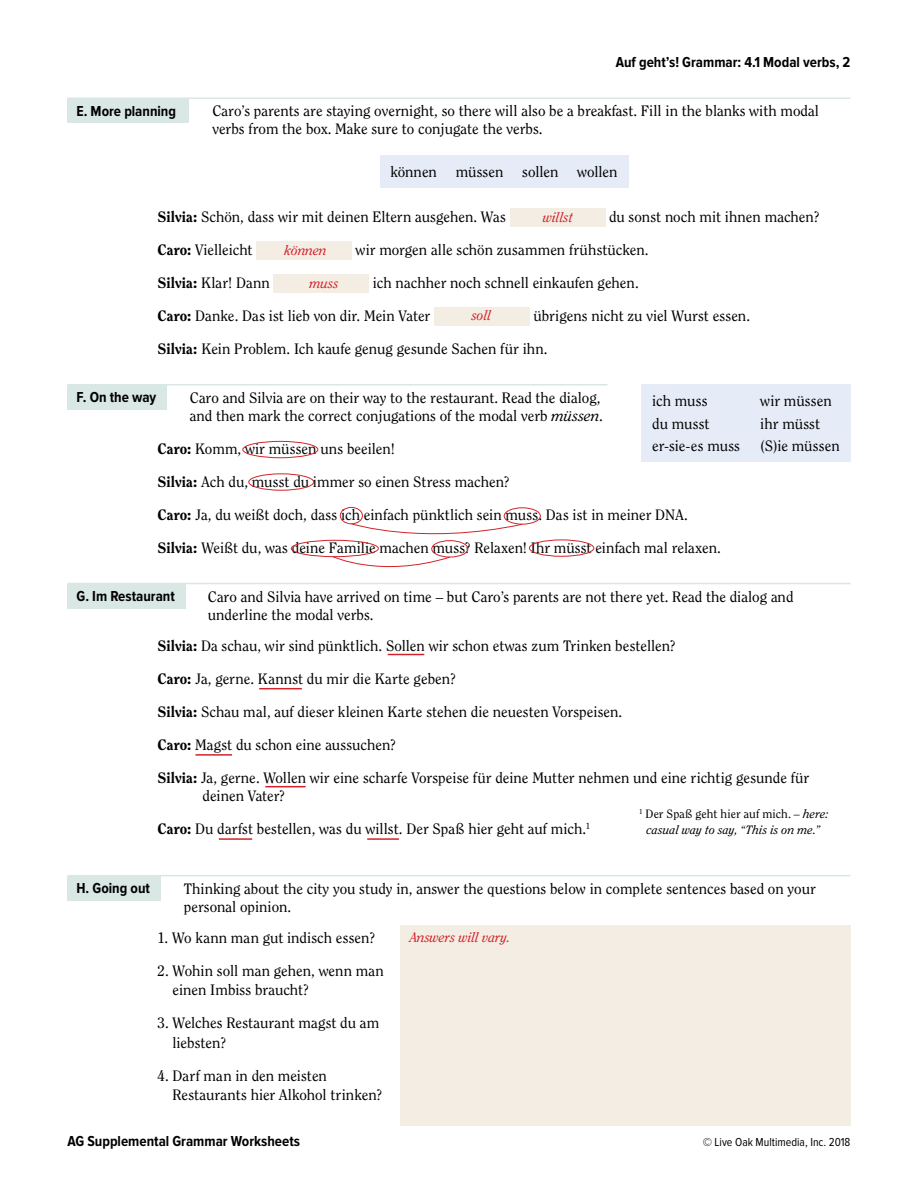
<style>
.page{position:relative;width:918px;height:1188px;background:#fff}
.page>*{position:absolute;margin:0;border:0;box-sizing:border-box;transform-origin:0 0}
.t1{font:15px/18px "Clearface Std";color:#000}
.t2{font:700 15px "Proxima Nova Cond";color:#000}
.t3{font:italic 13.5px "Clearface Std";color:#d2232a}
.t4{font:italic 12px/15.6px "Clearface Std";letter-spacing:.005em;color:#000;text-align:center}
.t5{font:12px "Proxima Nova Cond";color:#000}
.s1{font-weight:800}
.s2{font-style:italic}
.s3{font-style:normal}
</style>
<div class="page">
<div style="left:68px;top:98px;width:121px;height:25px;background:#d9e8e4"></div>
<hr style="left:68px;top:98px;width:782px;height:1px;background:#d9e8e4">
<div style="left:510px;top:208px;width:95px;height:19px;background:#f4ede3"></div>
<div style="left:256px;top:241px;width:96px;height:19px;background:#f4ede3"></div>
<div style="left:274px;top:274px;width:95px;height:19px;background:#f4ede3"></div>
<div style="left:434px;top:307px;width:96px;height:19px;background:#f4ede3"></div>
<div style="left:380px;top:155px;width:248px;height:33px;background:#e5ecf7"></div>
<div style="left:68px;top:385px;width:99px;height:25px;background:#d9e8e4"></div>
<hr style="left:68px;top:384px;width:540px;height:2px;background:#d9e8e4">
<div style="left:68px;top:584px;width:118px;height:24px;background:#d9e8e4"></div>
<hr style="left:68px;top:583px;width:782px;height:1px;background:#d9e8e4">
<div style="left:68px;top:876px;width:93px;height:25px;background:#d9e8e4"></div>
<hr style="left:68px;top:875px;width:782px;height:1px;background:#d9e8e4">
<div style="left:401px;top:925px;width:450px;height:200px;background:#f4ede3"></div>
<div style="left:641px;top:384px;width:209px;height:78px;background:#e5ecf7"></div>
<div style="left:243px;top:441px;width:75px;height:17px;border:1px solid #d2232a;border-radius:50%"></div>
<div style="left:249px;top:474px;width:65px;height:16px;border:1px solid #d2232a;border-radius:50%"></div>
<div style="left:340px;top:507px;width:23px;height:17px;border:1px solid #d2232a;border-radius:50%"></div>
<div style="left:504px;top:508px;width:37px;height:16px;border:1px solid #d2232a;border-radius:50%"></div>
<div style="left:291px;top:540px;width:88px;height:17px;border:1px solid #d2232a;border-radius:50%"></div>
<div style="left:432px;top:540px;width:36px;height:17px;border:1px solid #d2232a;border-radius:50%"></div>
<div style="left:529px;top:540px;width:65px;height:16px;border:1px solid #d2232a;border-radius:50%"></div>
<svg style="left:351px;top:523px;width:172px;height:23px"></svg>
<svg style="left:332px;top:556px;width:118px;height:12px"></svg>
<hr style="left:388px;top:654px;width:36px;height:1px;background:#d2232a">
<hr style="left:259px;top:688px;width:43px;height:1px;background:#d2232a">
<hr style="left:195px;top:754px;width:37px;height:2px;background:#d2232a">
<hr style="left:265px;top:786px;width:41px;height:1px;background:#d2232a">
<hr style="left:219px;top:838px;width:33px;height:2px;background:#d2232a">
<hr style="left:367px;top:838px;width:32px;height:2px;background:#d2232a">
<p class="t2" style="left:616px;top:55px;width:236px">Auf geht’s! Grammar: 4.1 Modal verbs, 2</p>
<p class="t2" style="left:76px;top:104px;width:101px">E. More planning</p>
<p class="t1" style="left:212px;top:102px;width:608px">Caro’s parents are staying overnight, so there will also be a breakfast. Fill in the blanks with modal verbs from the box. Make sure to conjugate the verbs.</p>
<p class="t1" style="left:390px;top:163px;width:48px">können</p>
<p class="t1" style="left:456px;top:163px;width:104px">müssen sollen</p>
<p class="t1" style="left:577px;top:163px;width:42px">wollen</p>
<p class="t1" style="left:158px;top:208px;width:350px"><span class="s1">Silvia:</span> Schön, dass wir mit deinen Eltern ausgehen. Was</p>
<p class="t1" style="left:609px;top:208px;width:212px">du sonst noch mit ihnen machen?</p>
<p class="t1" style="left:157px;top:241px;width:97px"><span class="s1">Caro:</span> Vielleicht</p>
<p class="t1" style="left:356px;top:241px;width:295px">wir morgen alle schön zusammen frühstücken.</p>
<p class="t1" style="left:157px;top:274px;width:114px"><span class="s1">Silvia:</span> Klar! Dann</p>
<p class="t1" style="left:373px;top:274px;width:267px">ich nachher noch schnell einkaufen gehen.</p>
<p class="t1" style="left:157px;top:307px;width:274px"><span class="s1">Caro:</span> Danke. Das ist lieb von dir. Mein Vater</p>
<p class="t1" style="left:533px;top:307px;width:218px">übrigens nicht zu viel Wurst essen.</p>
<p class="t1" style="left:158px;top:340px;width:392px"><span class="s1">Silvia:</span> Kein Problem. Ich kaufe genug gesunde Sachen für ihn.</p>
<p class="t3" style="left:543px;top:210px;width:32px">willst</p>
<p class="t3" style="left:285px;top:243px;width:44px">können</p>
<p class="t3" style="left:309px;top:275px;width:31px">muss</p>
<p class="t3" style="left:472px;top:308px;width:21px">soll</p>
<p class="t2" style="left:76px;top:391px;width:81px">F. On the way</p>
<p class="t1" style="left:190px;top:389px;width:415px">Caro and Silvia are on their way to the restaurant. Read the dialog, and then mark the correct conjugations of the modal verb <span class="s2">müssen</span>.</p>
<p class="t1" style="left:158px;top:440px;width:239px"><span class="s1">Caro:</span> Komm, wir müssen uns beeilen!</p>
<p class="t1" style="left:158px;top:473px;width:354px"><span class="s1">Silvia:</span> Ach du, musst du immer so einen Stress machen?</p>
<p class="t1" style="left:158px;top:506px;width:532px"><span class="s1">Caro:</span> Ja, du weißt doch, dass ich einfach pünktlich sein muss. Das ist in meiner DNA.</p>
<p class="t1" style="left:158px;top:539px;width:565px"><span class="s1">Silvia:</span> Weißt du, was deine Familie machen muss? Relaxen! Ihr müsst einfach mal relaxen.</p>
<p class="t2" style="left:76px;top:589px;width:100px">G. Im Restaurant</p>
<p class="t1" style="left:208px;top:587px;width:587px">Caro and Silvia have arrived on time – but Caro’s parents are not there yet. Read the dialog and underline the modal verbs.</p>
<p class="t1" style="left:158px;top:637px;width:520px"><span class="s1">Silvia:</span> Da schau, wir sind pünktlich. Sollen wir schon etwas zum Trinken bestellen?</p>
<p class="t1" style="left:158px;top:670px;width:300px"><span class="s1">Caro:</span> Ja, gerne. Kannst du mir die Karte geben?</p>
<p class="t1" style="left:158px;top:703px;width:466px"><span class="s1">Silvia:</span> Schau mal, auf dieser kleinen Karte stehen die neuesten Vorspeisen.</p>
<p class="t1" style="left:158px;top:736px;width:240px"><span class="s1">Caro:</span> Magst du schon eine aussuchen?</p>
<p class="t1" style="left:202px;top:769px;width:608px;text-indent:-45px"><span class="s1">Silvia:</span> Ja, gerne. Wollen wir eine scharfe Vorspeise für deine Mutter nehmen und eine richtig gesunde für deinen Vater?</p>
<p class="t1" style="left:158px;top:820px;width:434px"><span class="s1">Caro:</span> Du darfst bestellen, was du willst. Der Spaß hier geht auf mich.<sup>1</sup></p>
<p class="t1" style="left:652px;top:392px;width:57px">ich muss</p>
<p class="t1" style="left:760px;top:392px;width:73px">wir müssen</p>
<p class="t1" style="left:652px;top:415px;width:59px">du musst</p>
<p class="t1" style="left:760px;top:415px;width:61px">ihr müsst</p>
<p class="t1" style="left:652px;top:437px;width:89px">er-sie-es muss</p>
<p class="t1" style="left:760px;top:437px;width:81px">(S)ie müssen</p>
<p class="t4" style="left:639px;top:806px;width:191px"><sup>1</sup> <span class="s3">Der Spaß geht hier auf mich.</span> – here: casual way to say, “This is on me.”</p>
<p class="t2" style="left:76px;top:881px;width:75px">H. Going out</p>
<p class="t1" style="left:184px;top:879px;width:634px">Thinking about the city you study in, answer the questions below in complete sentences based on your personal opinion.</p>
<p class="t1" style="left:158px;top:929px;width:219px">1. Wo kann man gut indisch essen?</p>
<p class="t1" style="left:172px;top:961px;width:213px;line-height:19.5px;text-indent:-15px">2. Wohin soll man gehen, wenn man einen Imbiss braucht?</p>
<p class="t1" style="left:172px;top:1013px;width:208px;line-height:19.5px;text-indent:-15px">3. Welches Restaurant magst du am liebsten?</p>
<p class="t1" style="left:172px;top:1066px;width:211px;line-height:19.5px;text-indent:-15px">4. Darf man in den meisten<br>Restaurants hier Alkohol trinken?</p>
<p class="t3" style="left:410px;top:929px;width:102px">Answers will vary.</p>
<p class="t2" style="left:68px;top:1134px;width:234px">AG Supplemental Grammar Worksheets</p>
<p class="t5" style="left:703px;top:1136px;width:149px">© Live Oak Multimedia, Inc. 2018</p>
</div>
